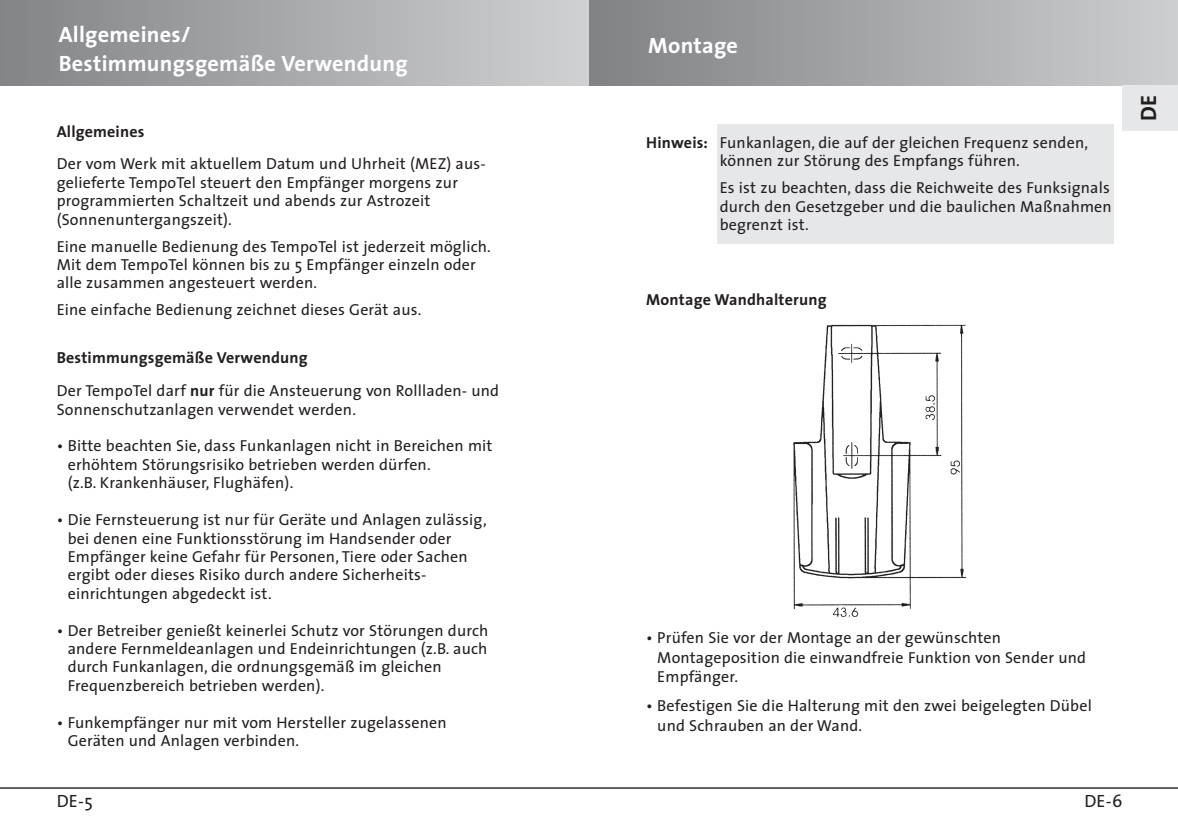
<style>
.page{position:relative;width:1178px;height:822px;background:#fff}
.page>*{position:absolute;margin:0;border:0;box-sizing:border-box;transform-origin:0 0}
.t1{font:700 22.2px/28.4px "The Sans";letter-spacing:.01em;color:#fff}
.t2{font:700 22.2px "The Sans";color:#231f20}
.t3{font:17.8px "The Sans";color:#231f20}
.t4{font:16px/18.4px "The Sans";letter-spacing:.01em;color:#231f20}
.t5{font:700 16px "The Sans";letter-spacing:.01em;color:#231f20}
.s1{font-weight:700}
</style>
<div class="page">
<hr style="left:0;top:787px;width:1178px;height:2px;background:#231f20">
<div style="left:0;top:0;width:590px;height:85px;background:linear-gradient(to right,#818387,#d0d1d3)"></div>
<div style="left:590px;top:0;width:588px;height:85px;background:linear-gradient(to right,#7f8185,#cdced1)"></div>
<div style="left:1123px;top:85px;width:55px;height:45px;background:#e6e7e9"></div>
<div style="left:717px;top:125px;width:397px;height:119px;background:#e6e7e9"></div>
<img style="left:793px;top:324px;width:173px;height:293px">
<h1 class="t1" style="left:59px;top:23px;width:351px">Allgemeines/<br>Bestimmungsgemäße Verwendung</h1>
<p class="t5" style="left:57px;top:125px;width:89px">Allgemeines</p>
<p class="t4" style="left:57px;top:156px;width:431px">Der vom Werk mit aktuellem Datum und Uhrheit (MEZ) aus&shy;gelieferte TempoTel steuert den Empfänger morgens zur programmierten Schaltzeit und abends zur Astrozeit (Sonnenuntergangszeit).</p>
<p class="t4" style="left:57px;top:238px;width:436px">Eine manuelle Bedienung des TempoTel ist jederzeit möglich.<br>Mit dem TempoTel können bis zu 5 Empfänger einzeln oder alle zusammen angesteuert werden.</p>
<p class="t4" style="left:57px;top:302px;width:366px">Eine einfache Bedienung zeichnet dieses Gerät aus.</p>
<p class="t4" style="left:57px;top:343px;width:444px;line-height:32.6px"><span class="s1">Bestimmungsgemäße Verwendung<br></span>Der TempoTel darf <span class="s1">nur</span> für die Ansteuerung von Rollladen- und</p>
<p class="t4" style="left:57px;top:401px;width:301px">Sonnenschutzanlagen verwendet werden.</p>
<p class="t4" style="left:68px;top:438px;width:426px;text-indent:-11px">• Bitte beachten Sie, dass Funkanlagen nicht in Bereichen mit erhöhtem Störungsrisiko betrieben werden dürfen.<br>(z.B. Krankenhäuser, Flughäfen).</p>
<p class="t4" style="left:68px;top:512px;width:420px;text-indent:-11px">• Die Fernsteuerung ist nur für Geräte und Anlagen zulässig, bei denen eine Funktionsstörung im Handsender oder Empfänger keine Gefahr für Personen, Tiere oder Sachen ergibt oder dieses Risiko durch andere Sicherheits&shy;einrichtungen abgedeckt ist.</p>
<p class="t4" style="left:68px;top:622px;width:422px;text-indent:-11px">• Der Betreiber genießt keinerlei Schutz vor Störungen durch andere Fernmeldeanlagen und Endeinrichtungen (z.B. auch durch Funkanlagen, die ordnungsgemäß im gleichen Frequenzbereich betrieben werden).</p>
<p class="t4" style="left:68px;top:714px;width:380px;text-indent:-11px">• Funkempfänger nur mit vom Hersteller zugelassenen<br>Geräten und Anlagen verbinden.</p>
<h1 class="t1" style="left:648px;top:33px;width:91px">Montage</h1>
<p class="t4" style="left:646px;top:135px;width:443px;text-align:center"><span class="s1">Hinweis:</span> Funkanlagen, die auf der gleichen Frequenz senden, können zur Störung des Empfangs führen.</p>
<p class="t4" style="left:720px;top:180px;width:394px;text-align:justify">Es ist zu beachten, dass die Reichweite des Funksignals durch den Gesetzgeber und die baulichen Maßnahmen begrenzt ist.</p>
<p class="t5" style="left:646px;top:293px;width:182px">Montage Wandhalterung</p>
<p class="t4" style="left:657px;top:629px;width:430px;line-height:19.8px;text-indent:-11px">• Prüfen Sie vor der Montage an der gewünschten<br>Montageposition die einwandfreie Funktion von Sender und<br>Empfänger.</p>
<p class="t4" style="left:657px;top:697px;width:436px;line-height:19.8px;text-indent:-11px">• Befestigen Sie die Halterung mit den zwei beigelegten Dübel und Schrauben an der Wand.</p>
<p class="t3" style="left:57px;top:794px;width:37px">DE-5</p>
<p class="t3" style="left:1084px;top:794px;width:40px">DE-6</p>
<h1 class="t2" style="left:1140px;top:121px;width:28px;rotate:-90deg">DE</h1>
</div>
